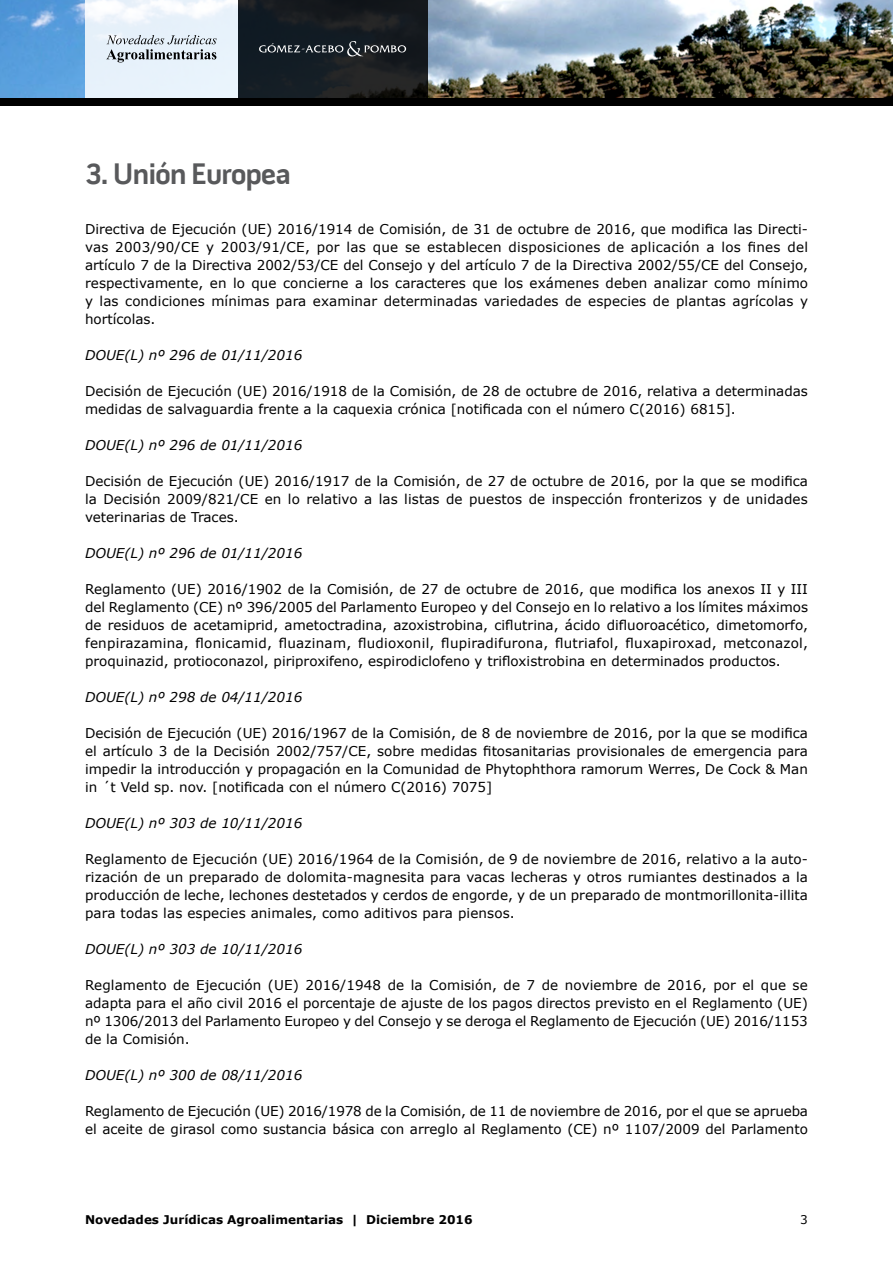
<style>
.page{position:relative;width:893px;height:1263px;background:#fff}
.page>*{position:absolute;margin:0;border:0;box-sizing:border-box;transform-origin:0 0}
.t1{font:700 30px "Pill Gothic 600 mg";letter-spacing:-.02em;color:#58595b}
.t2{font:13.5px/18px "Verdana";color:#000;text-align:justify}
.t3{font:italic 13.5px "Verdana";color:#000}
.t4{font:700 12px "Verdana";color:#000}
.t5{font:12px "Verdana";color:#000}
</style>
<div class="page">
<div style="left:0;top:85px;width:893px;height:21px;background:#000"></div>
<img style="left:0;top:0;width:893px;height:97px">
<svg style="left:85px;top:0;width:153px;height:97px;fill:#e8f2fb"></svg>
<svg style="left:238px;top:0;width:189px;height:97px;background:#171c21"></svg>
<svg style="left:259px;top:41px;width:147px;height:15px;background:#394046"></svg>
<svg style="left:106px;top:35px;width:111px;height:27px;background:#b7bfc6"></svg>
<h1 class="t1" style="left:85px;top:155px;width:207px">3. Unión Europea</h1>
<p class="t2" style="left:85px;top:220px;width:724px">Directiva de Ejecución (UE) 2016/1914 de Comisión, de 31 de octubre de 2016, que modifica las Directi&shy;vas 2003/90/CE y 2003/91/CE, por las que se establecen disposiciones de aplicación a los fines del artículo 7 de la Directiva 2002/53/CE del Consejo y del artículo 7 de la Directiva 2002/55/CE del Consejo, respectivamente, en lo que concierne a los caracteres que los exámenes deben analizar como mínimo y las condiciones mínimas para examinar determinadas variedades de especies de plantas agrícolas y hortícolas.</p>
<p class="t3" style="left:85px;top:346px;width:219px">DOUE(L) nº 296 de 01/11/2016</p>
<p class="t2" style="left:85px;top:382px;width:724px">Decisión de Ejecución (UE) 2016/1918 de la Comisión, de 28 de octubre de 2016, relativa a determinadas medidas de salvaguardia frente a la caquexia crónica [notificada con el número C(2016) 6815].</p>
<p class="t3" style="left:85px;top:436px;width:219px">DOUE(L) nº 296 de 01/11/2016</p>
<p class="t2" style="left:85px;top:472px;width:724px">Decisión de Ejecución (UE) 2016/1917 de la Comisión, de 27 de octubre de 2016, por la que se modifica la Decisión 2009/821/CE en lo relativo a las listas de puestos de inspección fronterizos y de unidades veterinarias de Traces.</p>
<p class="t3" style="left:85px;top:544px;width:219px">DOUE(L) nº 296 de 01/11/2016</p>
<p class="t2" style="left:85px;top:580px;width:724px">Reglamento (UE) 2016/1902 de la Comisión, de 27 de octubre de 2016, que modifica los anexos II y III del Reglamento (CE) nº 396/2005 del Parlamento Europeo y del Consejo en lo relativo a los límites máximos de residuos de acetamiprid, ametoctradina, azoxistrobina, ciflutrina, ácido difluoroacético, dimetomorfo, fenpirazamina, flonicamid, fluazinam, fludioxonil, flupiradifurona, flutriafol, fluxapiroxad, metconazol, proquinazid, protioconazol, piriproxifeno, espirodiclofeno y trifloxistrobina en determinados productos.</p>
<p class="t3" style="left:85px;top:688px;width:219px">DOUE(L) nº 298 de 04/11/2016</p>
<p class="t2" style="left:85px;top:724px;width:724px">Decisión de Ejecución (UE) 2016/1967 de la Comisión, de 8 de noviembre de 2016, por la que se modifica el artículo 3 de la Decisión 2002/757/CE, sobre medidas fitosanitarias provisionales de emergencia para impedir la introducción y propagación en la Comunidad de Phytophthora ramorum Werres, De Cock &amp; Man in ´t Veld sp. nov. [notificada con el número C(2016) 7075]</p>
<p class="t3" style="left:85px;top:814px;width:219px">DOUE(L) nº 303 de 10/11/2016</p>
<p class="t2" style="left:85px;top:850px;width:724px">Reglamento de Ejecución (UE) 2016/1964 de la Comisión, de 9 de noviembre de 2016, relativo a la auto&shy;rización de un preparado de dolomita-magnesita para vacas lecheras y otros rumiantes destinados a la producción de leche, lechones destetados y cerdos de engorde, y de un preparado de montmorillonita-illita para todas las especies animales, como aditivos para piensos.</p>
<p class="t3" style="left:85px;top:940px;width:219px">DOUE(L) nº 303 de 10/11/2016</p>
<p class="t2" style="left:85px;top:976px;width:724px">Reglamento de Ejecución (UE) 2016/1948 de la Comisión, de 7 de noviembre de 2016, por el que se adapta para el año civil 2016 el porcentaje de ajuste de los pagos directos previsto en el Reglamento (UE) nº 1306/2013 del Parlamento Europeo y del Consejo y se deroga el Reglamento de Ejecución (UE) 2016/1153 de la Comisión.</p>
<p class="t3" style="left:85px;top:1066px;width:219px">DOUE(L) nº 300 de 08/11/2016</p>
<p class="t2" style="left:85px;top:1102px;width:724px">Reglamento de Ejecución (UE) 2016/1978 de la Comisión, de 11 de noviembre de 2016, por el que se aprueba el aceite de girasol como sustancia básica con arreglo al Reglamento (CE) nº 1107/2009 del Parlamento</p>
<p class="t4" style="left:85px;top:1211px;width:389px">Novedades Jurídicas Agroalimentarias | Diciembre 2016</p>
<p class="t5" style="left:800px;top:1211px;width:9px">3</p>
</div>
